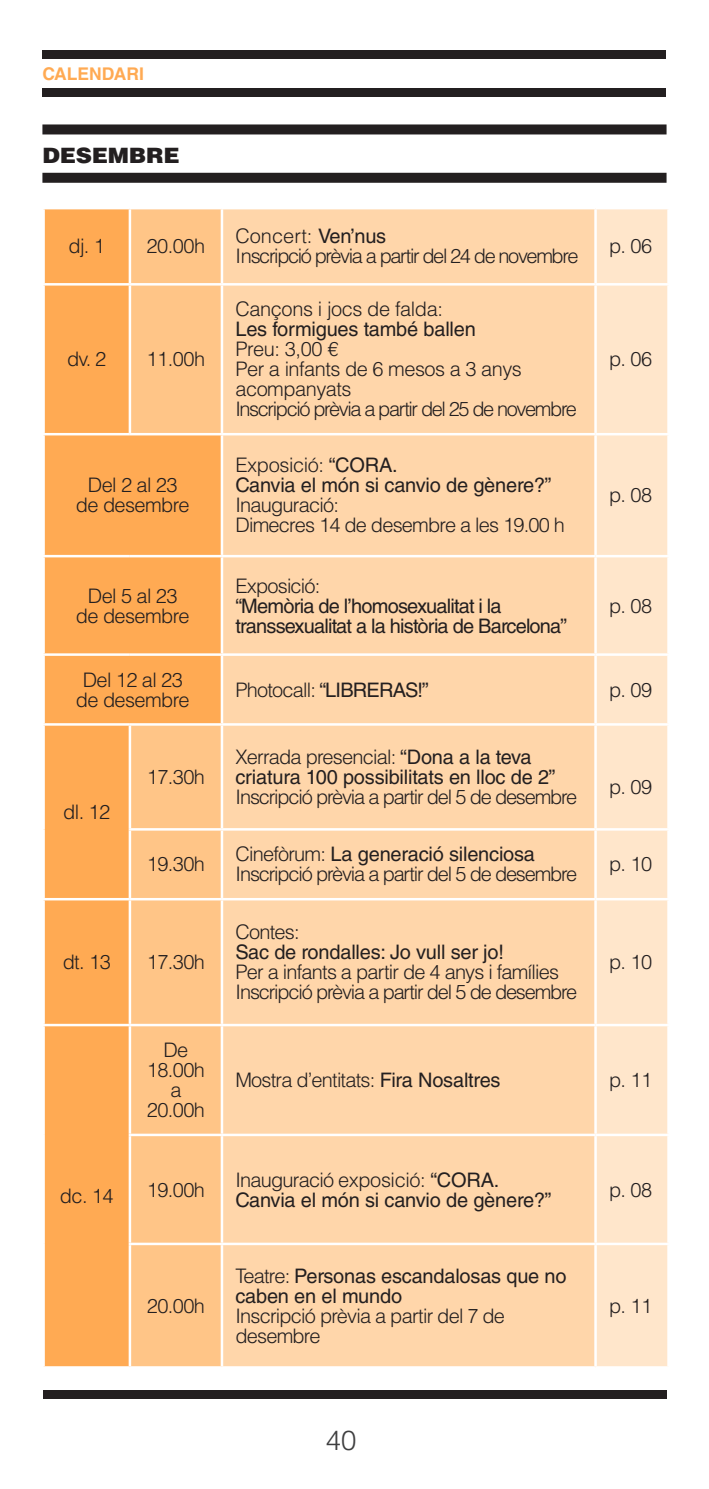
<style>
.page{position:relative;width:709px;height:1489px;background:#fff}
.page>*{position:absolute;margin:0;border:0;box-sizing:border-box;transform-origin:0 0}
.t1{font:300 27.5px "Helvetica LT Std";color:#3e3e3f}
.Ciclos_Tallers{font:900 21.25px "Helvetica LT Std";letter-spacing:-.01em;color:#231f20;scale:1.06 1}
.t2{font:300 20px/20px "Helvetica LT Std";letter-spacing:-.04em;color:#231f20;text-align:center}
.t3{font:20px/20px "Helvetica LT Std";letter-spacing:-.01em;color:#231f20}
.t4{font:300 20px "Helvetica LT Std";letter-spacing:-.06em;color:#231f20}
.t5{font:20px/20px "Helvetica LT Std";letter-spacing:-.04em;color:#231f20}
.t6{font:300 20px "Helvetica LT Std";letter-spacing:-.07em;color:#231f20}
.t7{font:300 20px "Helvetica LT Std";letter-spacing:-.02em;color:#231f20}
.t8{font:300 20px "Helvetica LT Std";color:#231f20}
.t9{font:700 17.5px "Helvetica LT Std";color:#ffaa53}
.s1{font-weight:400}
.s2{font-weight:300}
</style>
<div class="page">
<div style="left:43px;top:1389px;width:623px;height:9px;background:#231f20"></div>
<div style="left:42px;top:50px;width:624px;height:8px;background:#231f20"></div>
<div style="left:42px;top:88px;width:624px;height:9px;background:#231f20"></div>
<div style="left:45px;top:209px;width:85px;height:1156px;background:#ffaa53"></div>
<svg style="left:130px;top:209px;width:91px;height:1156px;fill:#ffc587"></svg>
<div style="left:223px;top:209px;width:371px;height:1156px;background:#ffd6aa"></div>
<div style="left:597px;top:209px;width:70px;height:1156px;background:#ffe6cb"></div>
<hr style="left:130px;top:283px;width:92px;height:2px;background:#fff">
<hr style="left:129px;top:209px;width:2px;height:74px;background:#fff">
<hr style="left:129px;top:285px;width:2px;height:148px;background:#fff">
<hr style="left:222px;top:283px;width:373px;height:2px;background:#fff">
<hr style="left:130px;top:433px;width:92px;height:2px;background:#fff">
<hr style="left:222px;top:433px;width:373px;height:2px;background:#fff">
<hr style="left:222px;top:555px;width:373px;height:2px;background:#fff">
<hr style="left:222px;top:653px;width:373px;height:3px;background:#fff">
<hr style="left:130px;top:723px;width:92px;height:2px;background:#fff">
<hr style="left:129px;top:725px;width:2px;height:103px;background:#fff">
<hr style="left:222px;top:723px;width:373px;height:2px;background:#fff">
<hr style="left:129px;top:828px;width:93px;height:2px;background:#fff">
<hr style="left:129px;top:830px;width:2px;height:67px;background:#fff">
<hr style="left:222px;top:828px;width:373px;height:2px;background:#fff">
<hr style="left:130px;top:897px;width:92px;height:3px;background:#fff">
<hr style="left:129px;top:900px;width:2px;height:123px;background:#fff">
<hr style="left:222px;top:897px;width:373px;height:3px;background:#fff">
<hr style="left:130px;top:1023px;width:92px;height:3px;background:#fff">
<hr style="left:129px;top:1026px;width:2px;height:107px;background:#fff">
<hr style="left:222px;top:1023px;width:373px;height:3px;background:#fff">
<hr style="left:129px;top:1133px;width:93px;height:3px;background:#fff">
<hr style="left:129px;top:1136px;width:2px;height:106px;background:#fff">
<hr style="left:222px;top:1133px;width:373px;height:3px;background:#fff">
<hr style="left:129px;top:1242px;width:93px;height:3px;background:#fff">
<hr style="left:129px;top:1245px;width:2px;height:120px;background:#fff">
<hr style="left:222px;top:1242px;width:373px;height:3px;background:#fff">
<hr style="left:42px;top:283px;width:88px;height:2px;background:#fff">
<hr style="left:42px;top:433px;width:88px;height:2px;background:#fff">
<hr style="left:42px;top:555px;width:88px;height:2px;background:#fff">
<hr style="left:130px;top:555px;width:92px;height:2px;background:#fff">
<hr style="left:42px;top:653px;width:88px;height:3px;background:#fff">
<hr style="left:130px;top:653px;width:92px;height:3px;background:#fff">
<hr style="left:42px;top:723px;width:88px;height:2px;background:#fff">
<hr style="left:42px;top:897px;width:88px;height:3px;background:#fff">
<hr style="left:42px;top:1023px;width:88px;height:3px;background:#fff">
<hr style="left:595px;top:283px;width:74px;height:2px;background:#fff">
<hr style="left:595px;top:433px;width:74px;height:2px;background:#fff">
<hr style="left:595px;top:555px;width:74px;height:2px;background:#fff">
<hr style="left:595px;top:653px;width:74px;height:3px;background:#fff">
<hr style="left:595px;top:723px;width:74px;height:2px;background:#fff">
<hr style="left:595px;top:828px;width:74px;height:2px;background:#fff">
<hr style="left:595px;top:897px;width:74px;height:3px;background:#fff">
<hr style="left:595px;top:1023px;width:74px;height:3px;background:#fff">
<hr style="left:595px;top:1133px;width:74px;height:3px;background:#fff">
<hr style="left:595px;top:1242px;width:74px;height:3px;background:#fff">
<div style="left:42px;top:124px;width:624px;height:10px;background:#231f20"></div>
<div style="left:42px;top:173px;width:624px;height:10px;background:#231f20"></div>
<p class="t9" style="left:42px;top:63px;width:103px">CALENDARI</p>
<p class="Ciclos_Tallers" style="left:42px;top:141px;width:131px">DESEMBRE</p>
<p class="t2" style="left:68px;top:236px;width:38px">dj. 1</p>
<p class="t2" style="left:147px;top:236px;width:60px">20.00h</p>
<p class="t2" style="left:67px;top:349px;width:40px">dv. 2</p>
<p class="t2" style="left:147px;top:349px;width:60px">11.00h</p>
<p class="t2" style="left:76px;top:475px;width:115px">Del 2 al 23 de desembre</p>
<p class="t2" style="left:76px;top:585px;width:115px">Del 5 al 23 de desembre</p>
<p class="t8" style="left:235px;top:224px;width:152px">Concert: <span class="s1">Ven’nus</span></p>
<p class="t6" style="left:235px;top:244px;width:344px">Inscripció prèvia a partir del 24 de novembre</p>
<p class="t7" style="left:235px;top:297px;width:209px">Cançons i jocs de falda:</p>
<p class="t3" style="left:235px;top:319px;width:242px">Les formigues també ballen</p>
<p class="t2" style="left:235px;top:339px;width:105px">Preu: 3,00 €</p>
<p class="t2" style="left:235px;top:359px;width:288px;text-align:left">Per a infants de 6 mesos a 3 anys acompanyats</p>
<p class="t6" style="left:235px;top:397px;width:343px">Inscripció prèvia a partir del 25 de novembre</p>
<p class="t7" style="left:235px;top:453px;width:164px">Exposició: <span class="s1">“CORA.</span></p>
<p class="t3" style="left:235px;top:475px;width:318px">Canvia el món si canvio de gènere?”</p>
<p class="t2" style="left:235px;top:495px;width:105px">Inauguració:</p>
<p class="t2" style="left:235px;top:515px;width:331px">Dimecres 14 de desembre a les 19.00 h</p>
<p class="t2" style="left:609px;top:236px;width:45px">p. 06</p>
<p class="t2" style="left:609px;top:349px;width:45px">p. 06</p>
<p class="t2" style="left:609px;top:485px;width:45px">p. 08</p>
<p class="t2" style="left:235px;top:575px;width:87px">Exposició:</p>
<p class="t5" style="left:235px;top:595px;width:333px">“Memòria de l’homosexualitat i la transsexualitat a la història de Barcelona”</p>
<p class="t2" style="left:609px;top:595px;width:45px">p. 08</p>
<p class="t2" style="left:76px;top:669px;width:115px">Del 12 al 23 de desembre</p>
<p class="t5" style="left:235px;top:679px;width:195px"><span class="s2">Photocall:</span> “LIBRERAS!”</p>
<p class="t2" style="left:609px;top:679px;width:45px">p. 09</p>
<p class="t2" style="left:63px;top:801px;width:49px">dl. 12</p>
<p class="t2" style="left:147px;top:766px;width:60px">17.30h</p>
<p class="t3" style="left:235px;top:747px;width:322px"><span class="s2">Xerrada presencial:</span> “Dona a la teva criatura 100 possibilitats en lloc de 2”</p>
<p class="t4" style="left:235px;top:784px;width:343px">Inscripció prèvia a partir del 5 de desembre</p>
<p class="t2" style="left:147px;top:854px;width:60px">19.30h</p>
<p class="t3" style="left:235px;top:844px;width:301px"><span class="s2">Cinefòrum:</span> La generació silenciosa</p>
<p class="t4" style="left:235px;top:861px;width:343px">Inscripció prèvia a partir del 5 de desembre</p>
<p class="t2" style="left:63px;top:952px;width:50px">dt. 13</p>
<p class="t2" style="left:147px;top:952px;width:60px">17.30h</p>
<p class="t2" style="left:235px;top:922px;width:66px">Contes:</p>
<p class="t3" style="left:235px;top:942px;width:270px">Sac de rondalles: Jo vull ser jo!</p>
<p class="t2" style="left:235px;top:962px;width:325px">Per a infants a partir de 4 anys i famílies</p>
<p class="t4" style="left:235px;top:979px;width:343px">Inscripció prèvia a partir del 5 de desembre</p>
<p class="t2" style="left:609px;top:776px;width:45px">p. 09</p>
<p class="t2" style="left:609px;top:854px;width:45px">p. 10</p>
<p class="t2" style="left:609px;top:952px;width:45px">p. 10</p>
<p class="t2" style="left:60px;top:1186px;width:55px">dc. 14</p>
<p class="t2" style="left:147px;top:1039px;width:60px">De<br>18.00h a<br>20.00h</p>
<p class="t2" style="left:235px;top:1069px;width:267px">Mostra d’entitats: <span class="s1">Fira Nosaltres</span></p>
<p class="t2" style="left:609px;top:1069px;width:45px">p. 11</p>
<p class="t2" style="left:147px;top:1179px;width:60px">19.00h</p>
<p class="t2" style="left:235px;top:1169px;width:265px">Inauguració exposició: <span class="s1">“CORA.</span></p>
<p class="t3" style="left:235px;top:1189px;width:318px">Canvia el món si canvio de gènere?”</p>
<p class="t2" style="left:147px;top:1295px;width:60px">20.00h</p>
<p class="t3" style="left:235px;top:1265px;width:333px"><span class="s2">Teatre:</span> Personas escandalosas que no caben en el mundo</p>
<p class="t2" style="left:235px;top:1305px;width:271px;text-align:left">Inscripció prèvia a partir del 7 de desembre</p>
<p class="t2" style="left:609px;top:1179px;width:45px">p. 08</p>
<p class="t2" style="left:609px;top:1295px;width:45px">p. 11</p>
<h1 class="t1" style="left:326px;top:1422px;width:32px">40</h1>
</div>
